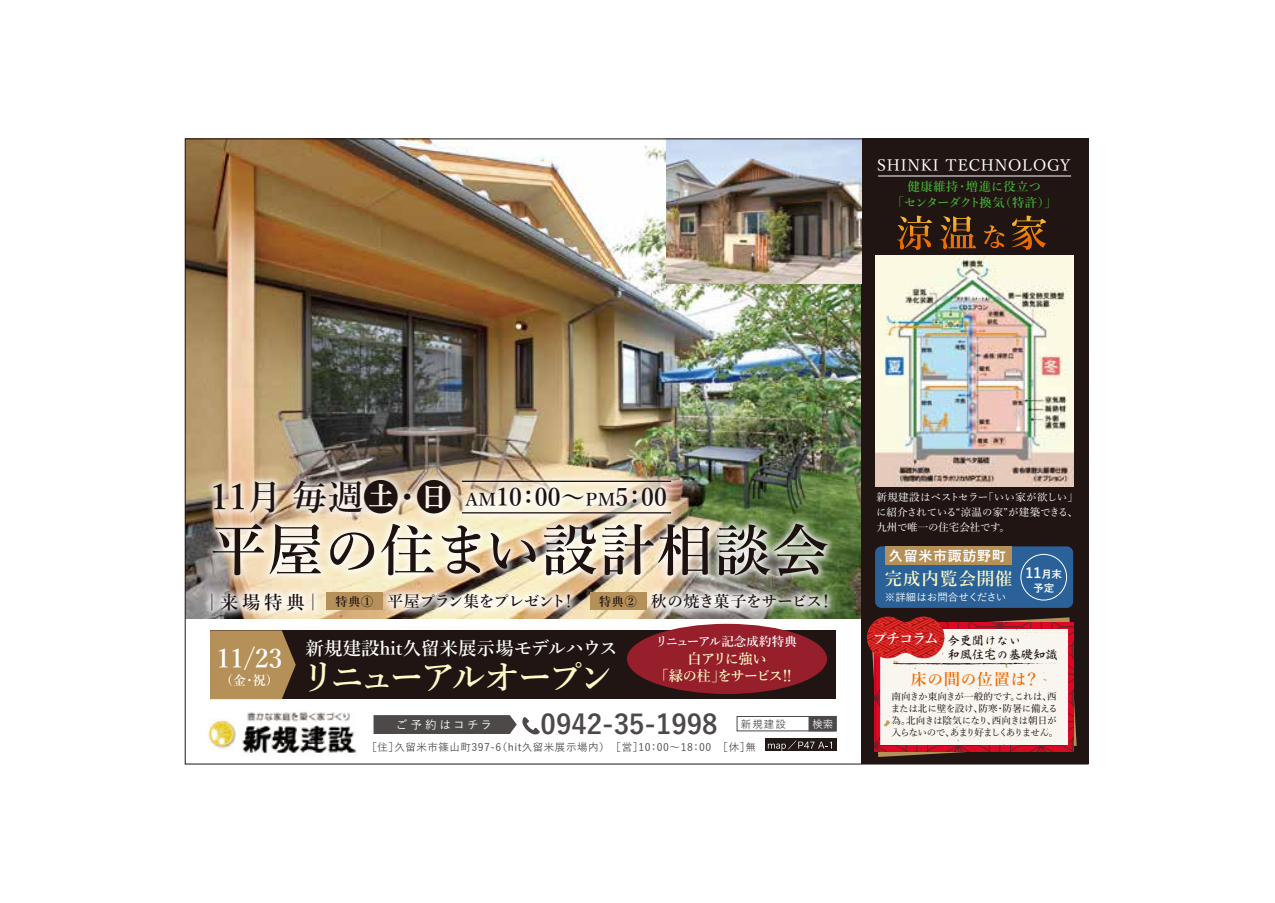
<style>
.page{position:relative;width:1275px;height:903px;background:#fff}
.page>*{position:absolute;margin:0;border:0;box-sizing:border-box;transform-origin:0 0}
.t1{font:600 56px "Yu Min";letter-spacing:.02em;color:#1e1210}
.t2{font:600 35px "Yu Min";letter-spacing:-.13em;color:#fffbc7}
.t3{font:700 26.78px "Yu Go";color:#4c4948}
.t4{font:600 25.72px "Yu Min";color:#fff}
.t5{font:600 24.5px "Yu Min";color:#1e1210}
.t6{font:600 18.38px "Yu Min";letter-spacing:.01em;color:#fff}
.t7{font:600 17.5px "Yu Min";letter-spacing:.05em;color:#fffbc7}
.t8{font:600 15.75px "Yu Min";letter-spacing:-.055em;color:#1e1210}
.t9{font:500 15.75px "Yu Min";letter-spacing:.05em;color:#fff}
.t10{font:600 15.75px "Yu Min";letter-spacing:-.015em;color:#1e1210}
.t11{font:600 15.75px "Yu Min";letter-spacing:.055em;color:#ed6a00}
.t12{font:600 14.53px "Yu Min";letter-spacing:-.105em;color:#fff}
.t13{font:600 14.35px/16.1px "Yu Min";letter-spacing:-.065em;color:#fffbc7;text-align:center}
.t14{font:700 14px "Yu Go";letter-spacing:.05em;color:#fff}
.t15{font:600 12.95px "Yu Min";color:#fff}
.t16{font:600 12.42px "Yu Min";letter-spacing:-.005em;color:#fff}
.t17{font:600 12.25px/15.8px "Yu Min";letter-spacing:.015em;color:#45b035;text-align:center}
.t18{font:12.25px/14px "Kaisho Std R";color:#201513}
.t19{font:500 11.55px "Yu Go";letter-spacing:.22em;color:#fff}
.t20{font:500 10.5px/14.9px "Yu Min";letter-spacing:-.01em;color:#fff;text-align:justify}
.t21{font:500 10.5px "Yu Go";letter-spacing:.05em;color:#4c4948}
.t22{font:500 10.5px "Yu Go";color:#fff}
.t23{font:700 10.5px "Yu Go";color:#fff}
.t24{font:500 9.62px/12.2px "Yu Min";letter-spacing:-.055em;color:#201513}
.s1{font-size:35px}
.s2{font-size:17.5px}
.s3{font-size:18.38px}
.s4{font-size:12.08px}
.s5{font-size:10.5px}
</style>
<div class="page">
<img style="left:187px;top:141px;width:674px;height:314px">
<div style="left:861px;top:139px;width:227px;height:625px;background:#201513"></div>
<img style="left:208px;top:712px;width:149px;height:42px">
<div style="left:875px;top:546px;width:198px;height:62px;background:#2a6198;border-radius:6px"></div>
<img style="left:737px;top:455px;width:159px;height:70px">
<div style="left:809px;top:716px;width:27px;height:15px;background:#4c4948"></div>
<div style="left:737px;top:716px;width:99px;height:15px;border:1px solid #4c4948"></div>
<div style="left:765px;top:739px;width:72px;height:12px;background:#221815"></div>
<svg style="left:768px;top:740px;width:64px;height:11px"></svg>
<div style="left:1020px;top:554px;width:47px;height:46px;border:1px solid #fff;border-radius:50%"></div>
<img style="left:875px;top:255px;width:199px;height:231px">
<hr style="left:878px;top:176px;width:193px;height:1px;background:#fff">
<div style="left:885px;top:546px;width:126px;height:19px;background:#b59058"></div>
<svg style="left:897px;top:216px;width:35px;height:34px"></svg>
<svg style="left:940px;top:216px;width:36px;height:33px"></svg>
<svg style="left:984px;top:225px;width:20px;height:23px"></svg>
<svg style="left:1011px;top:216px;width:35px;height:34px"></svg>
<img style="left:184px;top:412px;width:335px;height:113px">
<img style="left:396px;top:415px;width:341px;height:110px">
<hr style="left:462px;top:512px;width:209px;height:1px;background:#1e1210">
<hr style="left:462px;top:481px;width:209px;height:1px;background:#1e1210">
<div style="left:210px;top:630px;width:626px;height:69px;background:#201513"></div>
<svg style="left:210px;top:682px;width:79px;height:17px"></svg>
<div style="left:627px;top:624px;width:200px;height:70px;background:#961f2b;border-radius:50%"></div>
<img style="left:666px;top:141px;width:195px;height:142px">
<svg style="left:373px;top:715px;width:167px;height:20px"></svg>
<img style="left:387px;top:525px;width:196px;height:94px">
<img style="left:583px;top:525px;width:314px;height:155px">
<img style="left:184px;top:525px;width:203px;height:157px">
<div style="left:326px;top:593px;width:57px;height:17px;background:#b59058"></div>
<div style="left:590px;top:593px;width:56px;height:17px;background:#b59058"></div>
<svg style="left:866px;top:616px;width:211px;height:141px;background:#d7adaa"></svg>
<h3 class="t9" style="left:877px;top:151px;width:195px">SHINKI TECHNOLOGY</h3>
<p class="t17" style="left:892px;top:179px;width:166px">健康維持・増進に役立つ<br>「センターダクト換気（特許）」</p>
<h3 class="t5" style="left:210px;top:483px;width:458px"><span class="s1">11月 毎週㊏・㊐</span> <span class="s2">AM</span>10：00～<span class="s2">PM</span>5：00</h3>
<h1 class="t1" style="left:210px;top:519px;width:620px">平屋の住まい設計相談会</h1>
<h3 class="t8" style="left:203px;top:593px;width:375px"><span class="s3">｜来場特典｜</span> <span class="s4">特典①</span> 平屋プラン集をプレゼント！</h3>
<h3 class="t10" style="left:599px;top:593px;width:236px"><span class="s4">特典②</span> 秋の焼き菓子をサービス！</h3>
<h3 class="t4" style="left:217px;top:644px;width:67px">11/23</h3>
<h3 class="t15" style="left:220px;top:672px;width:60px">（金・祝）</h3>
<h3 class="t6" style="left:306px;top:638px;width:314px">新規建設hit久留米展示場モデルハウス</h3>
<h2 class="t2" style="left:301px;top:657px;width:314px">リニューアルオープン</h2>
<p class="t16" style="left:655px;top:634px;width:143px">リニューアル記念成約特典</p>
<h3 class="t13" style="left:654px;top:651px;width:141px">白アリに強い<br>「緑の柱」をサービス‼</h3>
<p class="t19" style="left:396px;top:714px;width:98px">ご予約はコチラ</p>
<h3 class="t3" style="left:541px;top:709px;width:178px">0942-35-1998</h3>
<p class="t21" style="left:741px;top:714px;width:47px">新規建設</p>
<p class="t22" style="left:812px;top:714px;width:22px">検索</p>
<p class="t21" style="left:367px;top:737px;width:391px">［住］久留米市篠山町397-6（hit久留米展示場内）　［営］10：00～18：00　［休］無</p>
<p class="t20" style="left:876px;top:489px;width:203px">新規建設はベストセラー「いい家が欲しい」に紹介されている“涼温の家”が建築できる、九州で唯一の住宅会社です。</p>
<h3 class="t14" style="left:889px;top:548px;width:118px">久留米市諏訪野町</h3>
<h3 class="t7" style="left:885px;top:569px;width:129px">完成内覧会開催</h3>
<p class="t22" style="left:885px;top:587px;width:123px">※詳細はお問合せください</p>
<h3 class="t14" style="left:1025px;top:565px;width:38px">11<span class="s5">月末</span></h3>
<p class="t23" style="left:1033px;top:582px;width:23px">予定</p>
<h3 class="t12" style="left:873px;top:630px;width:67px">プチコラム</h3>
<p class="t18" style="left:947px;top:632px;width:112px">今更聞けない<br>和風住宅の基礎知識</p>
<h3 class="t11" style="left:911px;top:670px;width:130px">床の間の位置は？</h3>
<p class="t24" style="left:891px;top:689px;width:169px">南向きか東向きが一般的です。これは、西または北に壁を設け、防寒・防暑に備える為。北向きは陰気になり、西向きは朝日が入らないので、あまり好ましくありません。</p>
</div>
